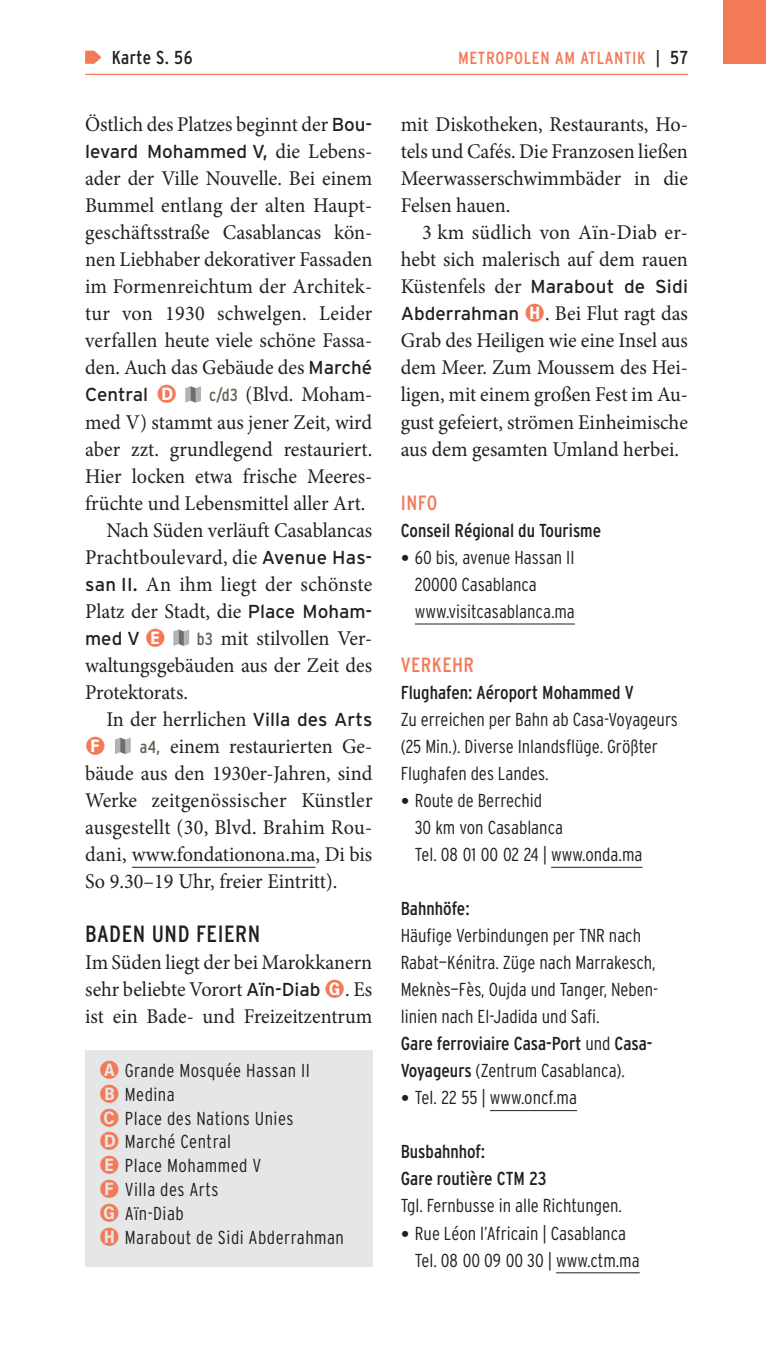
<style>
.page{position:relative;width:766px;height:1347px;background:#fff}
.page>*{position:absolute;margin:0;border:0;box-sizing:border-box;transform-origin:0 0}
.t1{font:condensed 23.5px "Interstate";letter-spacing:.025em;color:#221f20}
.t2{font:21px/27px "Minion Pro";color:#221f20;text-align:justify;scale:.96 1}
.t3{font:condensed 20.5px "Interstate";letter-spacing:.025em;color:#f37957}
.t4{font:300 condensed 18.75px/27px "Interstate";color:#221f20}
.t5{font:300 condensed 18.75px/23.8px "Interstate";letter-spacing:.025em;color:#221f20}
.t6{font:condensed 18.75px/27px "Interstate";color:#221f20}
.t7{font:18.75px "Interstate";color:#221f20}
.t8{font:condensed 17.5px "Interstate";letter-spacing:.04em;color:#f37957}
.s1{color:#221f20}
.s2{font-size:18.75px;color:#221f20}
.s3{font-family:"Interstate";font-size:18.75px}
.s4{font-family:"Minion Pro";font-size:21px}
.s5{font-family:"Interstate";font-stretch:condensed;font-size:17.5px;color:#636255}
.s6{color:#f37957}
.s7{font-family:"Frutiger LT Pro";font-weight:900;font-stretch:normal;font-size:17.5px}
.s8{font-weight:400}
</style>
<div class="page">
<hr style="left:85px;top:74px;width:602px;height:1px;background:#f37957">
<div style="left:723px;top:0;width:42px;height:64px;background:#f37957"></div>
<svg style="left:85px;top:51px;width:16px;height:13px"></svg>
<hr style="left:132px;top:867px;width:183px;height:1px;background:#221f20">
<svg style="left:185px;top:386px;width:16px;height:17px"></svg>
<svg style="left:173px;top:629px;width:16px;height:17px"></svg>
<svg style="left:115px;top:737px;width:16px;height:17px"></svg>
<hr style="left:415px;top:623px;width:159px;height:1px;background:#221f20">
<hr style="left:551px;top:867px;width:91px;height:1px;background:#221f20">
<hr style="left:490px;top:1110px;width:87px;height:1px;background:#221f20">
<hr style="left:556px;top:1272px;width:83px;height:1px;background:#221f20">
<div style="left:85px;top:1050px;width:287px;height:216px;background:#e5e6e7"></div>
<p class="t6" style="left:112px;top:44px;width:82px">Karte S. 56</p>
<p class="t8" style="left:458px;top:48px;width:231px">METROPOLEN AM ATLANTIK <span class="s1">|</span> <span class="s2">57</span></p>
<p class="t2" style="left:85px;top:112px;width:300px">Östlich des Platzes beginnt der <span class="s3">Bou-</span></p>
<p class="t7" style="left:85px;top:144px;width:288px">levard Mohammed V, <span class="s4">die Lebens-</span></p>
<p class="t2" style="left:85px;top:166px;width:301px">ader der Ville Nouvelle. Bei einem Bummel entlang der alten Haupt&shy;geschäftsstraße Casablancas kön&shy;nen Liebhaber dekorativer Fassaden im Formenreichtum der Architek&shy;tur von 1930 schwelgen. Leider verfallen heute viele schöne Fassa&shy;den. Auch das Gebäude des <span class="s3">Marché</span></p>
<p class="t7" style="left:85px;top:387px;width:64px">Central</p>
<p class="t2" style="left:209px;top:382px;width:171px"><span class="s5">c/d3</span> (Blvd. Moham-</p>
<p class="t2" style="left:85px;top:409px;width:300px">med V) stammt aus jener Zeit, wird</p>
<p class="t2" style="left:85px;top:436px;width:301px">aber zzt. grundlegend restauriert.</p>
<p class="t2" style="left:85px;top:463px;width:300px">Hier locken etwa frische Meeres-</p>
<p class="t2" style="left:85px;top:490px;width:293px">früchte und Lebensmittel aller Art.</p>
<p class="t2" style="left:106px;top:517px;width:278px">Nach Süden verläuft Casablancas</p>
<p class="t2" style="left:85px;top:544px;width:300px">Prachtboulevard, die <span class="s3">Avenue Has-</span></p>
<p class="t2" style="left:85px;top:571px;width:300px"><span class="s3">san II.</span> An ihm liegt der schönste</p>
<p class="t2" style="left:85px;top:598px;width:300px">Platz der Stadt, die <span class="s3">Place Moham-</span></p>
<p class="t7" style="left:85px;top:630px;width:56px">med V</p>
<p class="t2" style="left:85px;top:625px;width:300px;text-indent:112px"><span class="s5">b3</span> mit stilvollen Ver&shy;waltungsgebäuden aus der Zeit des Protektorats.</p>
<p class="t2" style="left:106px;top:706px;width:278px">In der herrlichen <span class="s3">Villa des Arts</span></p>
<p class="t2" style="left:140px;top:733px;width:243px"><span class="s5">a4,</span> einem restaurierten Ge-</p>
<p class="t2" style="left:85px;top:760px;width:300px">bäude aus den 1930er-Jahren, sind</p>
<p class="t2" style="left:85px;top:787px;width:301px">Werke zeitgenössischer Künstler</p>
<p class="t2" style="left:85px;top:815px;width:301px">ausgestellt (30, Blvd. Brahim Rou-</p>
<p class="t2" style="left:85px;top:842px;width:301px">dani, www.fondationona.ma, Di bis</p>
<p class="t2" style="left:85px;top:869px;width:264px">So 9.30–19 Uhr, freier Eintritt).</p>
<p class="t1" style="left:85px;top:921px;width:177px">BADEN UND FEIERN</p>
<p class="t2" style="left:85px;top:950px;width:301px">Im Süden liegt der bei Marokkanern sehr beliebte Vorort <span class="s3">Aïn-Diab</span> . Es ist ein Bade- und Freizeitzentrum</p>
<p class="t5" style="left:125px;top:1059px;width:186px">Grande Mosquée Hassan II<br>Medina<br>Place des Nations Unies<br>Marché Central<br>Place Mohammed V<br>Villa des Arts<br>Aïn-Diab</p>
<p class="t5" style="left:99px;top:1225px;width:246px"><span class="s6">★</span> Marabout de Sidi Abderrahman</p>
<p class="t2" style="left:400px;top:112px;width:300px">mit Diskotheken, Restaurants, Ho&shy;tels und Cafés. Die Franzosen ließen Meerwasserschwimmbäder in die Felsen hauen.</p>
<p class="t2" style="left:400px;top:220px;width:301px;text-align:right">3 km südlich von Aïn-Diab er&shy;hebt sich malerisch auf dem rauen</p>
<p class="t7" style="left:400px;top:279px;width:289px"><span class="s4">Küstenfels der</span> Marabout de Sidi</p>
<p class="t2" style="left:400px;top:301px;width:301px"><span class="s3">Abderrahman</span> <span class="s6">★</span>. Bei Flut ragt das Grab des Heiligen wie eine Insel aus dem Meer. Zum Moussem des Hei&shy;ligen, mit einem großen Fest im Au&shy;gust gefeiert, strömen Einheimische aus dem gesamten Umland herbei.</p>
<p class="t3" style="left:400px;top:491px;width:38px">INFO</p>
<p class="t6" style="left:400px;top:516px;width:202px">Conseil Régional du Tourisme</p>
<p class="t4" style="left:415px;top:544px;width:161px;text-indent:-14px"><span class="s7">•</span> 60 bis, avenue Hassan II<br>20000 Casa blanca www.visitcasablanca.ma</p>
<p class="t3" style="left:400px;top:653px;width:75px">VERKEHR</p>
<p class="t6" style="left:400px;top:678px;width:234px">Flughafen: Aéroport Mohammed V</p>
<p class="t4" style="left:400px;top:706px;width:278px">Zu erreichen per Bahn ab Casa-Voyageurs (25 Min.). Diverse Inlandsflüge. Größter<br>Flughafen des Landes.</p>
<p class="t4" style="left:415px;top:787px;width:229px;text-indent:-14px"><span class="s7">•</span> Route de Berrechid<br>30 km von Casablanca<br>Tel. 08 01 00 02 24 | www.onda.ma</p>
<p class="t6" style="left:400px;top:895px;width:70px">Bahnhöfe:</p>
<p class="t4" style="left:400px;top:922px;width:259px">Häufige Verbindungen per TNR nach Rabat—Kénitra. Züge nach Marrakesch, Meknès—Fès, Oujda und Tanger, Neben&shy;linien nach El-Jadida und Safi.<br><span class="s8">Gare ferroviaire Casa-Port</span> und <span class="s8">Casa-Voyageurs</span> (Zentrum Casablanca).</p>
<p class="t4" style="left:400px;top:1084px;width:178px"><span class="s7">•</span> Tel. 22 55 | www.oncf.ma</p>
<p class="t6" style="left:400px;top:1138px;width:147px">Busbahnhof:<br>Gare routière CTM 23</p>
<p class="t4" style="left:400px;top:1192px;width:223px">Tgl. Fernbusse in alle Richtungen.</p>
<p class="t4" style="left:415px;top:1219px;width:226px;text-indent:-14px"><span class="s7">•</span> Rue Léon l’Africain | Casablanca<br>Tel. 08 00 09 00 30 | www.ctm.ma</p>
</div>
